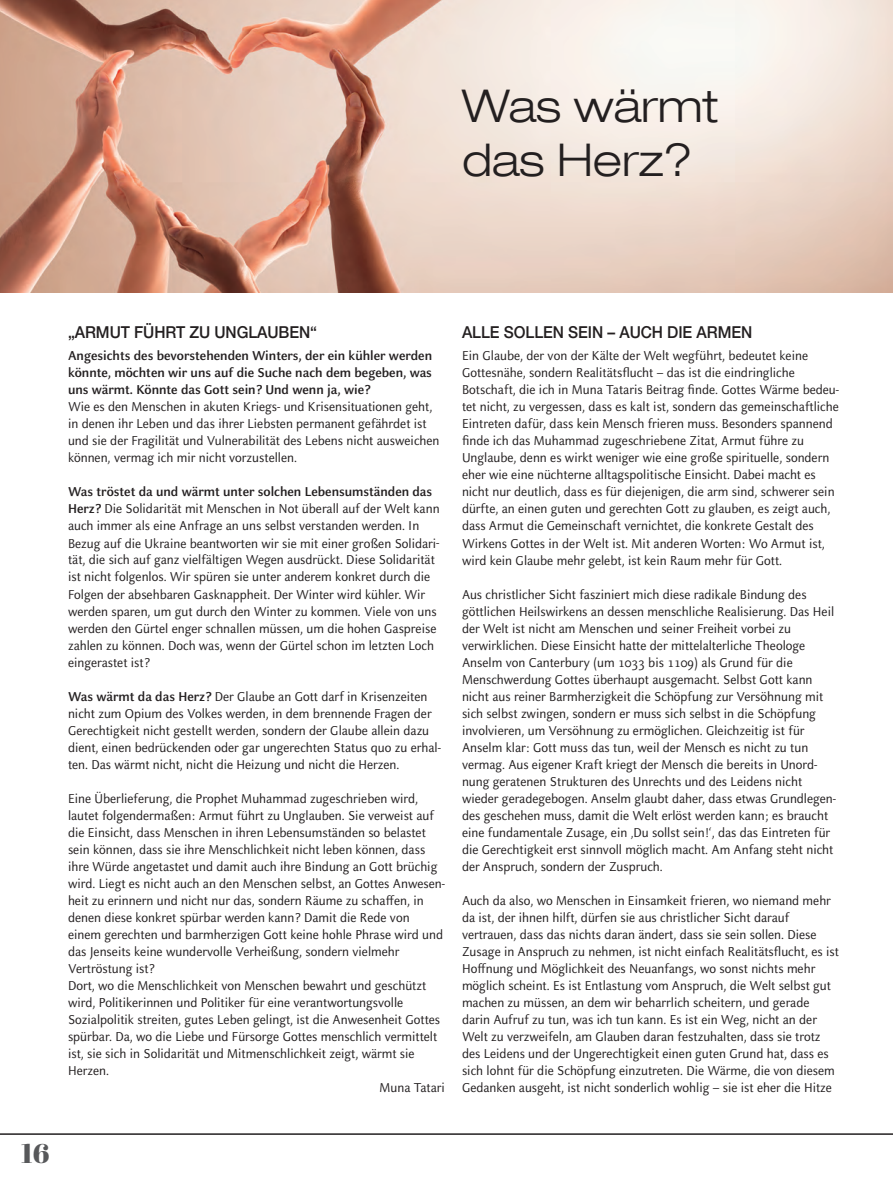
<style>
.page{position:relative;width:893px;height:1191px;background:#fff}
.page>*{position:absolute;margin:0;border:0;box-sizing:border-box;transform-origin:0 0}
.t1{font:300 expanded 45px/54px "Helvetica Neue LT Com";color:#231f20}
.t2{font:27px "Abril Fatface";color:#57585a}
.t3{font:500 16.5px "Helvetica Neue LT Std";letter-spacing:-.005em;color:#231f20;scale:.94 1}
.t4{font:14.25px/17px "Celeste Sans";color:#231f20;scale:.94 1}
.t5{font:700 14.25px/17px "Celeste Sans";color:#231f20;text-align:justify;scale:.94 1}
.s1{font-weight:700}
</style>
<div class="page">
<img style="left:0;top:0;width:893px;height:292px">
<hr style="left:0;top:1133px;width:893px;height:1px;background:#231f20">
<h1 class="t1" style="left:462px;top:78px;width:258px">Was wärmt das Herz?</h1>
<p class="t3" style="left:68px;top:322px;width:267px">„ARMUT FÜHRT ZU UNGLAUBEN“</p>
<p class="t5" style="left:68px;top:347px;width:389px">Angesichts des bevorstehenden Winters, der ein kühler werden könnte, möchten wir uns auf die Suche nach dem begeben, was uns wärmt. Könnte das Gott sein? Und wenn ja, wie?</p>
<p class="t4" style="left:68px;top:398px;width:397px">Wie es den Menschen in akuten Kriegs- und Krisensituationen geht, in denen ihr Leben und das ihrer Liebsten permanent gefährdet ist und sie der Fragilität und Vulnerabilität des Lebens nicht ausweichen können, vermag ich mir nicht vorzustellen.</p>
<p class="t4" style="left:68px;top:483px;width:397px"><span class="s1">Was tröstet da und wärmt unter solchen Lebensumständen das Herz?</span> Die Solidarität mit Menschen in Not überall auf der Welt kann auch immer als eine Anfrage an uns selbst verstanden werden. In Bezug auf die Ukraine beantworten wir sie mit einer großen Solidari&shy;tät, die sich auf ganz vielfältigen Wegen ausdrückt. Diese Solidarität ist nicht folgenlos. Wir spüren sie unter anderem konkret durch die Folgen der absehbaren Gasknappheit. Der Winter wird kühler. Wir werden sparen, um gut durch den Winter zu kommen. Viele von uns werden den Gürtel enger schnallen müssen, um die hohen Gaspreise zahlen zu können. Doch was, wenn der Gürtel schon im letzten Loch eingerastet ist?</p>
<p class="t4" style="left:68px;top:688px;width:398px"><span class="s1">Was wärmt da das Herz?</span> Der Glaube an Gott darf in Krisenzeiten nicht zum Opium des Volkes werden, in dem brennende Fragen der Gerechtigkeit nicht gestellt werden, sondern der Glaube allein dazu dient, einen bedrückenden oder gar ungerechten Status quo zu erhal&shy;ten. Das wärmt nicht, nicht die Heizung und nicht die Herzen.</p>
<p class="t4" style="left:68px;top:790px;width:374px">Eine Überlieferung, die Prophet Muhammad zugeschrieben wird,</p>
<p class="t4" style="left:68px;top:807px;width:391px">lautet folgendermaßen: Armut führt zu Unglauben. Sie verweist auf</p>
<p class="t4" style="left:68px;top:824px;width:382px">die Einsicht, dass Menschen in ihren Lebensumständen so belastet</p>
<p class="t4" style="left:68px;top:841px;width:382px">sein können, dass sie ihre Menschlichkeit nicht leben können, dass</p>
<p class="t4" style="left:68px;top:858px;width:394px">ihre Würde angetastet und damit auch ihre Bindung an Gott brüchig</p>
<p class="t4" style="left:68px;top:875px;width:402px">wird. Liegt es nicht auch an den Menschen selbst, an Gottes Anwesen-</p>
<p class="t4" style="left:68px;top:892px;width:380px">heit zu erinnern und nicht nur das, sondern Räume zu schaffen, in</p>
<p class="t4" style="left:68px;top:909px;width:365px">denen diese konkret spürbar werden kann? Damit die Rede von</p>
<p class="t4" style="left:68px;top:926px;width:401px">einem gerechten und barmherzigen Gott keine hohle Phrase wird und</p>
<p class="t4" style="left:68px;top:943px;width:354px">das Jenseits keine wundervolle Verheißung, sondern vielmehr</p>
<p class="t4" style="left:68px;top:960px;width:94px">Vertröstung ist?</p>
<p class="t4" style="left:68px;top:977px;width:383px">Dort, wo die Menschlichkeit von Menschen bewahrt und geschützt</p>
<p class="t4" style="left:68px;top:994px;width:358px">wird, Politikerinnen und Politiker für eine verantwortungsvolle</p>
<p class="t4" style="left:68px;top:1011px;width:397px">Sozialpolitik streiten, gutes Leben gelingt, ist die Anwesenheit Gottes</p>
<p class="t4" style="left:68px;top:1028px;width:394px">spürbar. Da, wo die Liebe und Fürsorge Gottes menschlich vermittelt</p>
<p class="t4" style="left:68px;top:1045px;width:370px">ist, sie sich in Solidarität und Mitmenschlichkeit zeigt, wärmt sie</p>
<p class="t4" style="left:68px;top:1062px;width:45px">Herzen.</p>
<p class="t4" style="left:379px;top:1079px;width:71px">Muna Tatari</p>
<p class="t3" style="left:462px;top:322px;width:310px">ALLE SOLLEN SEIN – AUCH DIE ARMEN</p>
<p class="t4" style="left:462px;top:347px;width:402px">Ein Glaube, der von der Kälte der Welt wegführt, bedeutet keine Gottesnähe, sondern Realitätsflucht – das ist die eindringliche Botschaft, die ich in Muna Tataris Beitrag finde. Gottes Wärme bedeu&shy;tet nicht, zu vergessen, dass es kalt ist, sondern das gemeinschaftliche Eintreten dafür, dass kein Mensch frieren muss. Besonders spannend finde ich das Muhammad zugeschriebene Zitat, Armut führe zu Unglaube, denn es wirkt weniger wie eine große spirituelle, sondern eher wie eine nüchterne alltagspolitische Einsicht. Dabei macht es nicht nur deutlich, dass es für diejenigen, die arm sind, schwerer sein dürfte, an einen guten und gerechten Gott zu glauben, es zeigt auch, dass Armut die Gemeinschaft vernichtet, die konkrete Gestalt des Wirkens Gottes in der Welt ist. Mit anderen Worten: Wo Armut ist, wird kein Glaube mehr gelebt, ist kein Raum mehr für Gott.</p>
<p class="t4" style="left:462px;top:586px;width:399px">Aus christlicher Sicht fasziniert mich diese radikale Bindung des göttlichen Heilswirkens an dessen menschliche Realisierung. Das Heil der Welt ist nicht am Menschen und seiner Freiheit vorbei zu verwirklichen. Diese Einsicht hatte der mittelalterliche Theologe Anselm von Canterbury (um 1033 bis 1109) als Grund für die Menschwerdung Gottes überhaupt ausgemacht. Selbst Gott kann nicht aus reiner Barmherzigkeit die Schöpfung zur Versöhnung mit sich selbst zwingen, sondern er muss sich selbst in die Schöpfung involvieren, um Versöhnung zu ermöglichen. Gleichzeitig ist für Anselm klar: Gott muss das tun, weil der Mensch es nicht zu tun vermag. Aus eigener Kraft kriegt der Mensch die bereits in Unord&shy;nung geratenen Strukturen des Unrechts und des Leidens nicht wieder geradegebogen. Anselm glaubt daher, dass etwas Grundlegen&shy;des geschehen muss, damit die Welt erlöst werden kann; es braucht eine fundamentale Zusage, ein ‚Du sollst sein!‘, das das Eintreten für die Gerechtigkeit erst sinnvoll möglich macht. Am Anfang steht nicht der Anspruch, sondern der Zuspruch.</p>
<p class="t4" style="left:462px;top:892px;width:402px">Auch da also, wo Menschen in Einsamkeit frieren, wo niemand mehr da ist, der ihnen hilft, dürfen sie aus christlicher Sicht darauf vertrauen, dass das nichts daran ändert, dass sie sein sollen. Diese Zusage in Anspruch zu nehmen, ist nicht einfach Realitätsflucht, es ist Hoffnung und Möglichkeit des Neuanfangs, wo sonst nichts mehr möglich scheint. Es ist Entlastung vom Anspruch, die Welt selbst gut machen zu müssen, an dem wir beharrlich scheitern, und gerade darin Aufruf zu tun, was ich tun kann. Es ist ein Weg, nicht an der Welt zu verzweifeln, am Glauben daran festzuhalten, dass sie trotz des Leidens und der Ungerechtigkeit einen guten Grund hat, dass es sich lohnt für die Schöpfung einzutreten. Die Wärme, die von diesem Gedanken ausgeht, ist nicht sonderlich wohlig – sie ist eher die Hitze</p>
<h2 class="t2" style="left:21px;top:1134px;width:30px">16</h2>
</div>
